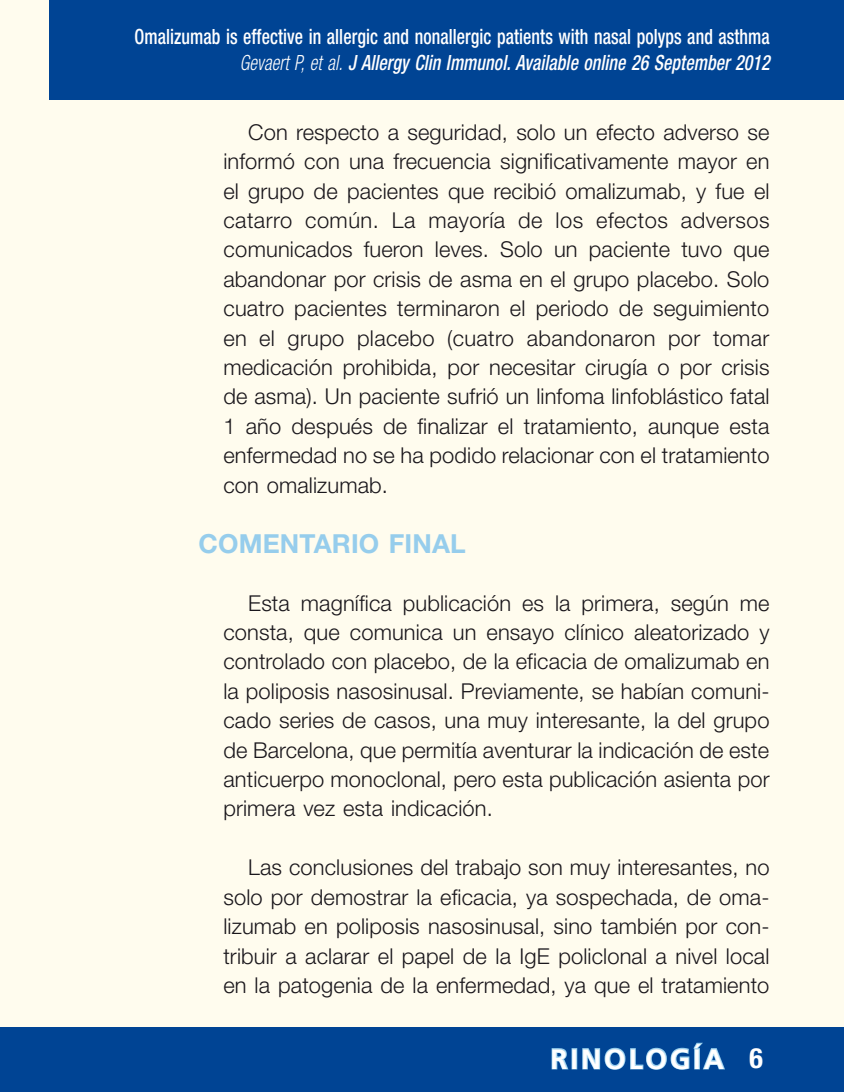
<style>
.page{position:relative;width:844px;height:1092px;background:#fff}
.page>*{position:absolute;margin:0;border:0;box-sizing:border-box;transform-origin:0 0}
.t1{font:700 28px "Frutiger LT Std";letter-spacing:.1em;color:#fff}
.t2{font:700 26.25px "Helvetica Neue LT Std";letter-spacing:.005em;color:#96cdec}
.t3{font:300 21.88px/29.4px "Helvetica Neue LT Std";letter-spacing:.005em;color:#1a171c;text-align:justify}
.t4{font:500 condensed 21px/26.2px "Helvetica Neue LT Std";letter-spacing:.005em;color:#fff;text-align:right;scale:.85 1}
.s1{font-weight:300;font-style:italic}
.s2{font-style:italic}
.s3{font-family:"Helvetica Neue LT Std";font-stretch:condensed}
</style>
<div class="page">
<div style="left:0;top:0;width:843px;height:1091px;background:#fffcee"></div>
<div style="left:0;top:1027px;width:843px;height:64px;background:#004494"></div>
<div style="left:50px;top:0;width:793px;height:99px;background:#004494"></div>
<svg style="left:551px;top:1048px;width:18px;height:22px"></svg>
<div style="left:571px;top:1047px;width:6px;height:22px;border:2px solid #96cdec"></div>
<svg style="left:582px;top:1042px;width:143px;height:28px"></svg>
<p class="t4" style="left:134px;top:23px;width:748px">Omalizumab is effective in allergic and nonallergic patients with nasal polyps and asthma<br><span class="s1">Gevaert P, et al.</span> <span class="s2">J Allergy Clin Immunol. Available online 26 September 2012</span></p>
<p class="t3" style="left:223px;top:117px;width:547px;text-indent:25px">Con respecto a seguridad, solo un efecto adverso se informó con una frecuencia significativamente mayor en el grupo de pacientes que recibió omalizumab, y fue el catarro común. La mayoría de los efectos adversos comunicados fueron leves. Solo un paciente tuvo que abandonar por crisis de asma en el grupo placebo. Solo cuatro pacientes terminaron el periodo de seguimiento en el grupo placebo (cuatro abandonaron por tomar medicación prohibida, por necesitar cirugía o por crisis de asma). Un paciente sufrió un linfoma linfoblástico fatal 1 año después de finalizar el tratamiento, aunque esta enfermedad no se ha podido relacionar con el tratamiento con omalizumab.</p>
<p class="t2" style="left:198px;top:527px;width:150px">COM ENTARIO</p>
<p class="t2" style="left:388px;top:527px;width:70px">FIN AL</p>
<p class="t3" style="left:223px;top:587px;width:547px;text-indent:25px">Esta magnífica publicación es la primera, según me consta, que comunica un ensayo clínico aleatorizado y controlado con placebo, de la eficacia de omalizumab en la poliposis nasosinusal. Previamente, se habían comuni&shy;cado series de casos, una muy interesante, la del grupo de Barcelona, que permitía aventurar la indicación de este anticuerpo monoclonal, pero esta publicación asienta por primera vez esta indicación.</p>
<p class="t3" style="left:223px;top:852px;width:547px;text-indent:25px">Las conclusiones del trabajo son muy interesantes, no solo por demostrar la eficacia, ya sospechada, de oma&shy;lizumab en poliposis nasosinusal, sino también por con&shy;tribuir a aclarar el papel de la IgE policlonal a nivel local en la patogenia de la enfermedad, ya que el tratamiento</p>
<p class="t1" style="left:550px;top:1042px;width:214px">RINOLOGÍA <span class="s3">6</span></p>
</div>
